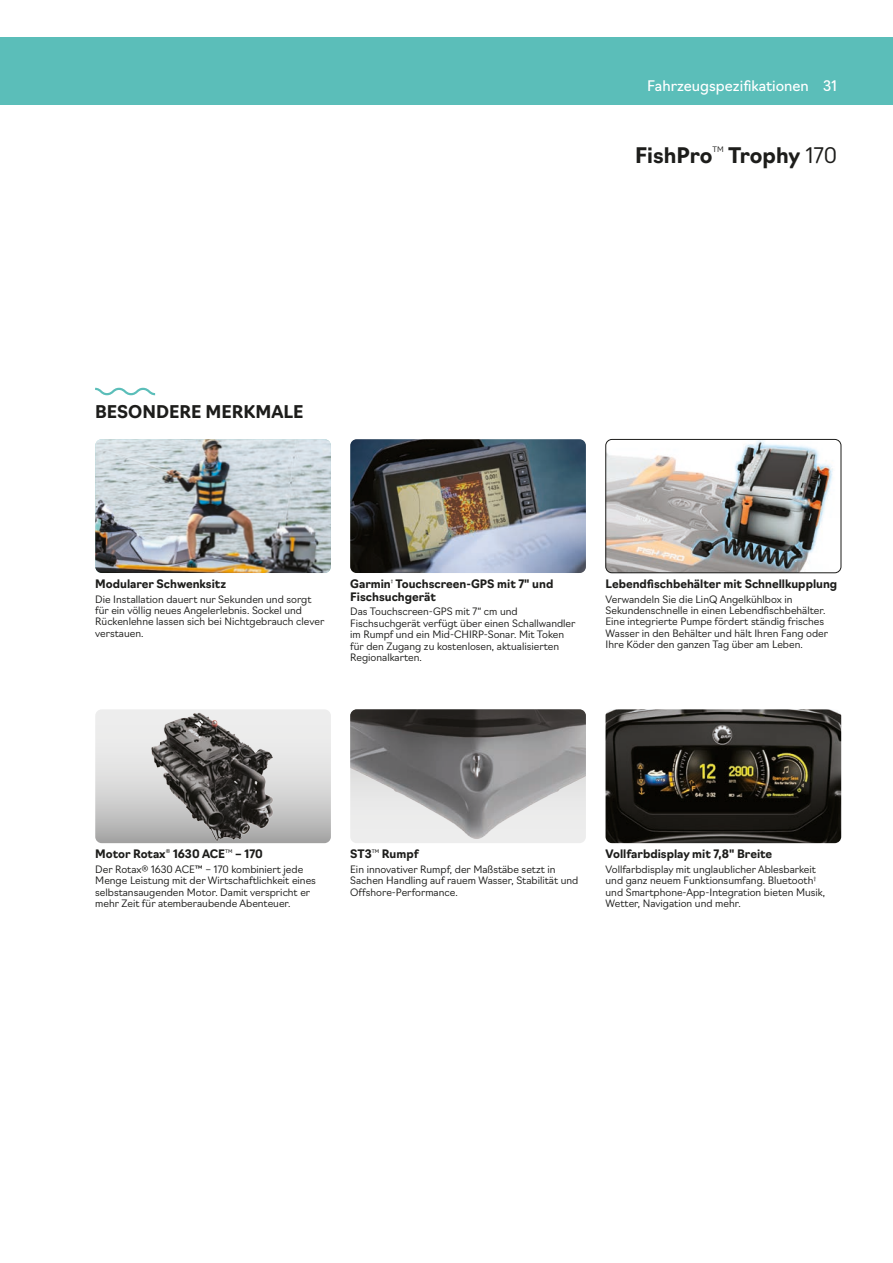
<style>
.page{position:relative;width:893px;height:1263px;background:#fff}
.page>*{position:absolute;margin:0;border:0;box-sizing:border-box;transform-origin:0 0}
.SECTION-VEHICLE-SMAL{font:700 21px "Navigo";color:#1d1d1b}
.t1{font:700 17.1px "Navigo";color:#1d1d1b}
.t2{font:14.25px "Navigo";color:#fff}
.t3{font:700 11.4px "Navigo";color:#1d1d1b}
.t4{font:300 10.05px/11.4px "Navigo";color:#1d1d1b}
.SECTION-VEHICLE-SMAL-2{font:300 7.35px "Navigo";color:#1d1d1b}
.t5{font:4.8px "Navigo";color:#1d1d1b}
.s1{font-weight:300}
</style>
<div class="page">
<img style="left:350px;top:439px;width:236px;height:134px">
<svg style="left:95px;top:388px;width:60px;height:7px"></svg>
<img style="left:605px;top:709px;width:236px;height:134px">
<img style="left:95px;top:439px;width:236px;height:134px">
<img style="left:605px;top:439px;width:236px;height:134px">
<div style="left:605px;top:439px;width:236px;height:134px;border:1px solid #1d1d1b;border-radius:6px"></div>
<img style="left:350px;top:709px;width:236px;height:134px">
<svg style="left:95px;top:709px;width:236px;height:134px;background:#d8d8d7"></svg>
<img style="left:116px;top:709px;width:203px;height:134px">
<div style="left:0;top:37px;width:893px;height:68px;background:#5bbeb9"></div>
<h3 class="t2" style="left:647px;top:75px;width:191px">Fahrzeugspezifikationen 31</h3>
<p class="SECTION-VEHICLE-SMAL" style="left:635px;top:139px;width:79px">FishPro</p>
<p class="SECTION-VEHICLE-SMAL-2" style="left:713px;top:144px;width:13px">TM</p>
<p class="SECTION-VEHICLE-SMAL" style="left:728px;top:139px;width:110px">Trophy <span class="s1">170</span></p>
<p class="t1" style="left:95px;top:399px;width:210px">BESONDERE MERKMALE</p>
<p class="t3" style="left:95px;top:575px;width:132px">Modularer Schwenksitz</p>
<p class="t4" style="left:95px;top:592px;width:231px">Die Installation dauert nur Sekunden und sorgt für ein völlig neues Angelerlebnis. Sockel und Rückenlehne lassen sich bei Nichtgebrauch clever verstauen.</p>
<p class="t3" style="left:350px;top:575px;width:205px">Garmin Touchscreen-GPS mit 7" und</p>
<p class="t5" style="left:391px;top:577px;width:4px">†</p>
<p class="t3" style="left:350px;top:588px;width:87px">Fischsuchgerät</p>
<p class="t4" style="left:350px;top:605px;width:227px">Das Touchscreen-GPS mit 7“ cm und Fischsuchgerät verfügt über einen Schallwandler im Rumpf und ein Mid-CHIRP-Sonar. Mit Token für den Zugang zu kostenlosen, aktualisierten Regionalkarten.</p>
<p class="t3" style="left:605px;top:575px;width:233px">Lebendfischbehälter mit Schnellkupplung</p>
<p class="t4" style="left:605px;top:592px;width:224px">Verwandeln Sie die LinQ Angelkühlbox in Sekundenschnelle in einen Lebendfischbehälter.<br>Eine integrierte Pumpe fördert ständig frisches Wasser in den Behälter und hält Ihren Fang oder Ihre Köder den ganzen Tag über am Leben.</p>
<p class="t3" style="left:95px;top:845px;width:131px">Motor Rotax<sup>®</sup> 1630 ACE</p>
<p class="t5" style="left:225px;top:847px;width:9px">TM</p>
<p class="t3" style="left:235px;top:845px;width:29px">– 170</p>
<p class="t4" style="left:95px;top:862px;width:222px">Der Rotax® 1630 ACE™ – 170 kombiniert jede Menge Leistung mit der Wirtschaftlichkeit eines selbstansaugenden Motor. Damit verspricht er mehr Zeit für atemberaubende Abenteuer.</p>
<p class="t3" style="left:350px;top:845px;width:23px">ST3</p>
<p class="t5" style="left:372px;top:847px;width:9px">TM</p>
<p class="t3" style="left:382px;top:845px;width:38px">Rumpf</p>
<p class="t4" style="left:350px;top:862px;width:230px">Ein innovativer Rumpf, der Maßstäbe setzt in<br>Sachen Handling auf rauem Wasser, Stabilität und<br>Offshore-Performance.</p>
<p class="t3" style="left:605px;top:845px;width:168px">Vollfarbdisplay mit 7,8" Breite</p>
<p class="t4" style="left:605px;top:862px;width:221px">Vollfarbdisplay mit unglaublicher Ablesbarkeit und ganz neuem Funktionsumfang. Bluetooth<sup>† </sup>und Smartphone-App-Integration bieten Musik, Wetter, Navigation und mehr.</p>
</div>
